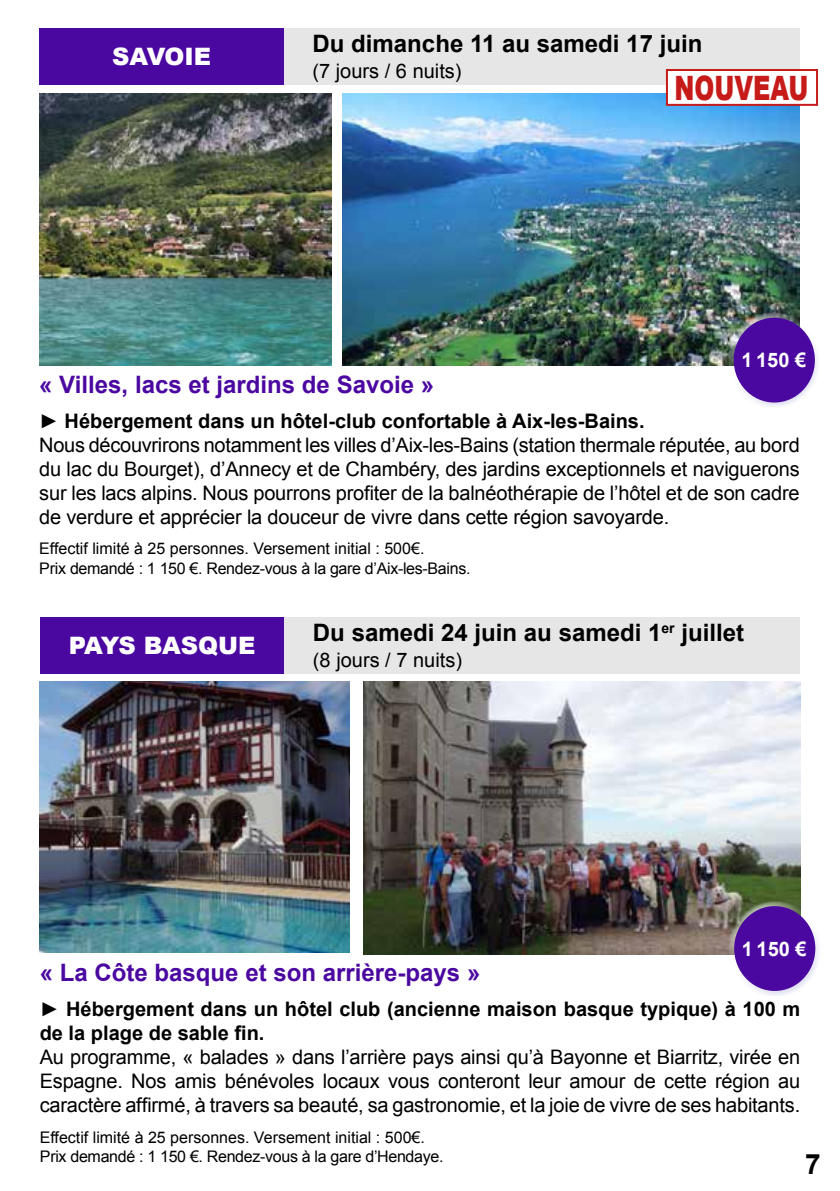
<style>
.page{position:relative;width:840px;height:1191px;background:#fff}
.page>*{position:absolute;margin:0;border:0;box-sizing:border-box;transform-origin:0 0}
.t1{font:900 33.6px "Arial";color:#c61b18;scale:.71 1}
.t2{font:700 28px "Arial";color:#000}
.t3{font:700 24px "Arial";color:#4b08a1}
.t4{font:700 24px "Arial";color:#000}
.t5{font:900 24px "Arial";color:#fff}
.t6{font:20px/24px "Arial";letter-spacing:-.01em;color:#000;text-align:justify}
.t7{font:700 20px/24px "Arial";color:#000}
.t8{font:700 20px "Arial";color:#fff}
.t9{font:16px/19.2px "Arial";color:#000}
</style>
<div class="page">
<img style="left:363px;top:682px;width:436px;height:272px">
<img style="left:40px;top:682px;width:309px;height:270px">
<div style="left:40px;top:617px;width:244px;height:56px;background:#4b08a1"></div>
<div style="left:284px;top:617px;width:515px;height:56px;background:#e6e6e7"></div>
<div style="left:728px;top:900px;width:85px;height:71px;background:#fff;opacity:.68"></div>
<div style="left:734px;top:918px;width:86px;height:78px;background:#cdcfeb;opacity:.66"></div>
<div style="left:733px;top:906px;width:81px;height:85px;background:#4b08a1;border-radius:50%"></div>
<img style="left:343px;top:94px;width:456px;height:272px">
<img style="left:39px;top:94px;width:292px;height:272px">
<div style="left:39px;top:28px;width:245px;height:57px;background:#4b08a1"></div>
<div style="left:284px;top:28px;width:515px;height:57px;background:#e6e6e7"></div>
<div style="left:728px;top:312px;width:85px;height:71px;background:#fff;opacity:.68"></div>
<div style="left:734px;top:330px;width:85px;height:78px;background:#cdcfeb;opacity:.66"></div>
<div style="left:733px;top:318px;width:81px;height:84px;background:#4b08a1;border-radius:50%"></div>
<div style="left:665px;top:69px;width:152px;height:37px;background:#fff;border:2px solid #c61b18"></div>
<p class="t5" style="left:112px;top:39px;width:101px">SAVOIE</p>
<p class="t4" style="left:312px;top:28px;width:391px">Du dimanche 11 au samedi 17 juin</p>
<p class="t6" style="left:312px;top:60px;width:150px">(7 jours / 6 nuits)</p>
<h1 class="t1" style="left:674px;top:63px;width:190px">NOUVEAU</h1>
<p class="t8" style="left:741px;top:347px;width:66px">1 150 €</p>
<p class="t3" style="left:39px;top:368px;width:396px">« Villes, lacs et jardins de Savoie »</p>
<p class="t7" style="left:39px;top:409px;width:606px">► Hébergement dans un hôtel-club confortable à Aix-les-Bains.</p>
<p class="t6" style="left:39px;top:433px;width:761px">Nous découvrirons notamment les villes d’Aix-les-Bains (station thermale réputée, au bord du lac du Bourget), d’Annecy et de Chambéry, des jardins exceptionnels et naviguerons sur les lacs alpins. Nous pourrons profiter de la balnéothérapie de l’hôtel et de son cadre de verdure et apprécier la douceur de vivre dans cette région savoyarde.</p>
<p class="t9" style="left:39px;top:539px;width:432px">Effectif limité à 25 personnes. Versement initial : 500€.<br>Prix demandé : 1 150 €. Rendez-vous à la gare d’Aix-les-Bains.</p>
<p class="t5" style="left:69px;top:627px;width:188px">PAYS BASQUE</p>
<p class="t4" style="left:313px;top:616px;width:432px">Du samedi 24 juin au samedi 1<sup>er</sup> juillet</p>
<p class="t6" style="left:313px;top:648px;width:150px">(8 jours / 7 nuits)</p>
<p class="t8" style="left:741px;top:935px;width:66px">1 150 €</p>
<p class="t3" style="left:40px;top:956px;width:442px">« La Côte basque et son arrière-pays »</p>
<p class="t7" style="left:40px;top:997px;width:761px">► Hébergement dans un hôtel club (ancienne maison basque typique) à 100 m de la plage de sable fin.</p>
<p class="t6" style="left:40px;top:1045px;width:761px">Au programme, « balades » dans l’arrière pays ainsi qu’à Bayonne et Biarritz, virée en Espagne. Nos amis bénévoles locaux vous conteront leur amour de cette région au caractère affirmé, à travers sa beauté, sa gastronomie, et la joie de vivre de ses habitants.</p>
<p class="t9" style="left:40px;top:1127px;width:405px">Effectif limité à 25 personnes. Versement initial : 500€.<br>Prix demandé : 1 150 €. Rendez-vous à la gare d’Hendaye.</p>
<h2 class="t2" style="left:804px;top:1145px;width:17px">7</h2>
</div>
